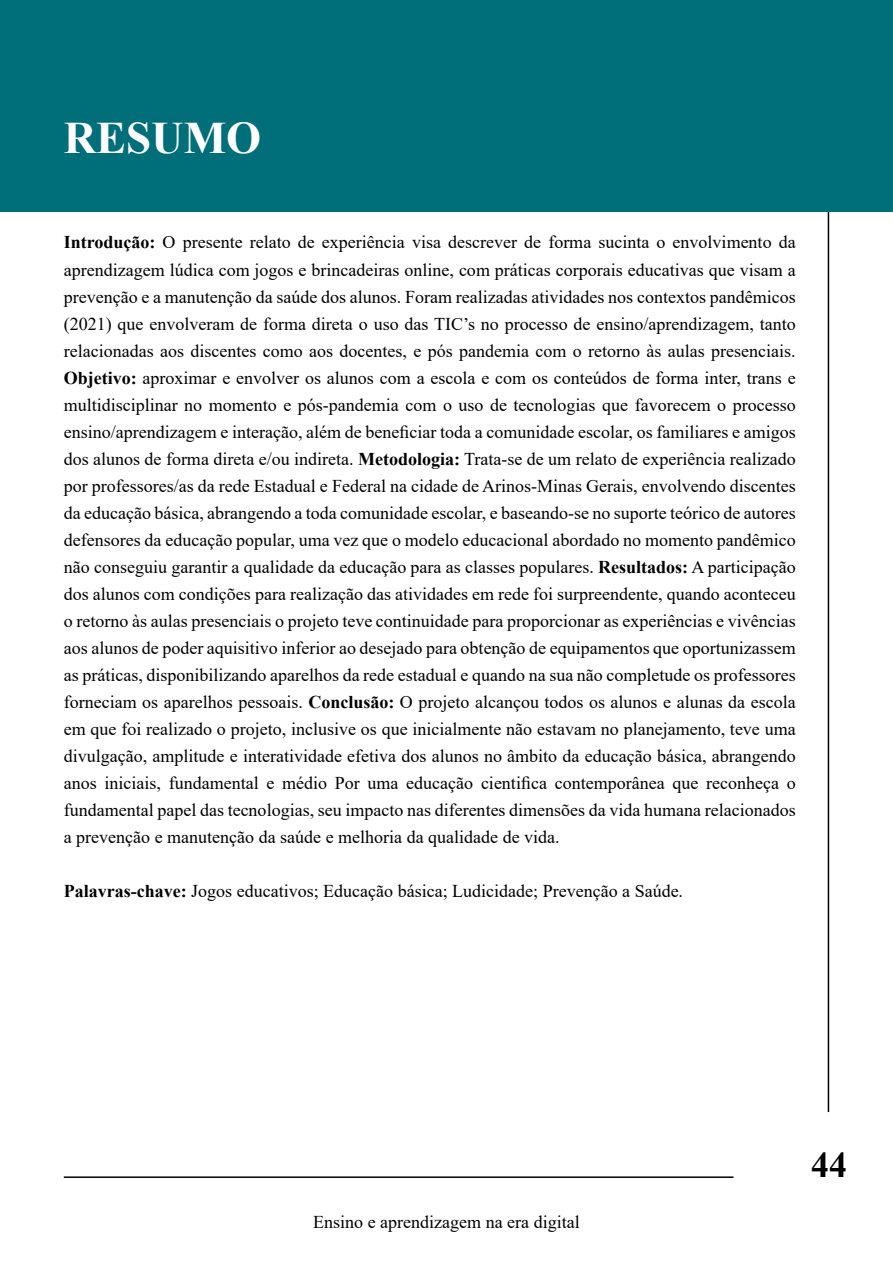
<style>
.page{position:relative;width:893px;height:1263px;background:#fff}
.page>*{position:absolute;margin:0;border:0;box-sizing:border-box;transform-origin:0 0}
.t1{font:700 45px "Times New Roman";color:#fff}
.t2{font:700 36px "Times New Roman";color:#000}
.t3{font:18px/27px "Times New Roman";color:#000;text-align:justify}
.s1{font-weight:700}
</style>
<div class="page">
<hr style="left:828px;top:85px;width:1px;height:1027px;background:#000">
<hr style="left:64px;top:1176px;width:669px;height:2px;background:#000">
<div style="left:0;top:0;width:893px;height:211px;background:#006f7a"></div>
<h1 class="t1" style="left:64px;top:106px;width:199px">RESUMO</h1>
<p class="t3" style="left:64px;top:228px;width:733px"><span class="s1">Introdução:</span> O presente relato de experiência visa descrever de forma sucinta o envolvimento da aprendizagem lúdica com jogos e brincadeiras online, com práticas corporais educativas que visam a prevenção e a manutenção da saúde dos alunos. Foram realizadas atividades nos contextos pandêmicos (2021) que envolveram de forma direta o uso das TIC’s no processo de ensino/aprendizagem, tanto relacionadas aos discentes como aos docentes, e pós pandemia com o retorno às aulas presenciais.<br><span class="s1">Objetivo:</span> aproximar e envolver os alunos com a escola e com os conteúdos de forma inter, trans e multidisciplinar no momento e pós-pandemia com o uso de tecnologias que favorecem o processo ensino/aprendizagem e interação, além de beneficiar toda a comunidade escolar, os familiares e amigos dos alunos de forma direta e/ou indireta. <span class="s1">Metodologia:</span> Trata-se de um relato de experiência realizado por professores/as da rede Estadual e Federal na cidade de Arinos-Minas Gerais, envolvendo discentes da educação básica, abrangendo a toda comunidade escolar, e baseando-se no suporte teórico de autores defensores da educação popular, uma vez que o modelo educacional abordado no momento pandêmico não conseguiu garantir a qualidade da educação para as classes populares. <span class="s1">Resultados:</span> A participação dos alunos com condições para realização das atividades em rede foi surpreendente, quando aconteceu o retorno às aulas presenciais o projeto teve continuidade para proporcionar as experiências e vivências aos alunos de poder aquisitivo inferior ao desejado para obtenção de equipamentos que oportunizassem as práticas, disponibilizando aparelhos da rede estadual e quando na sua não completude os professores forneciam os aparelhos pessoais. <span class="s1">Conclusão:</span> O projeto alcançou todos os alunos e alunas da escola em que foi realizado o projeto, inclusive os que inicialmente não estavam no planejamento, teve uma divulgação, amplitude e interatividade efetiva dos alunos no âmbito da educação básica, abrangendo anos iniciais, fundamental e médio Por uma educação cientifica contemporânea que reconheça o fundamental papel das tecnologias, seu impacto nas diferentes dimensões da vida humana relacionados a prevenção e manutenção da saúde e melhoria da qualidade de vida.</p>
<p class="t3" style="left:64px;top:876px;width:621px"><span class="s1">Palavras-chave:</span> Jogos educativos; Educação básica; Ludicidade; Prevenção a Saúde.</p>
<p class="t3" style="left:313px;top:1207px;width:268px">Ensino e aprendizagem na era digital</p>
<h2 class="t2" style="left:811px;top:1139px;width:37px">44</h2>
</div>
